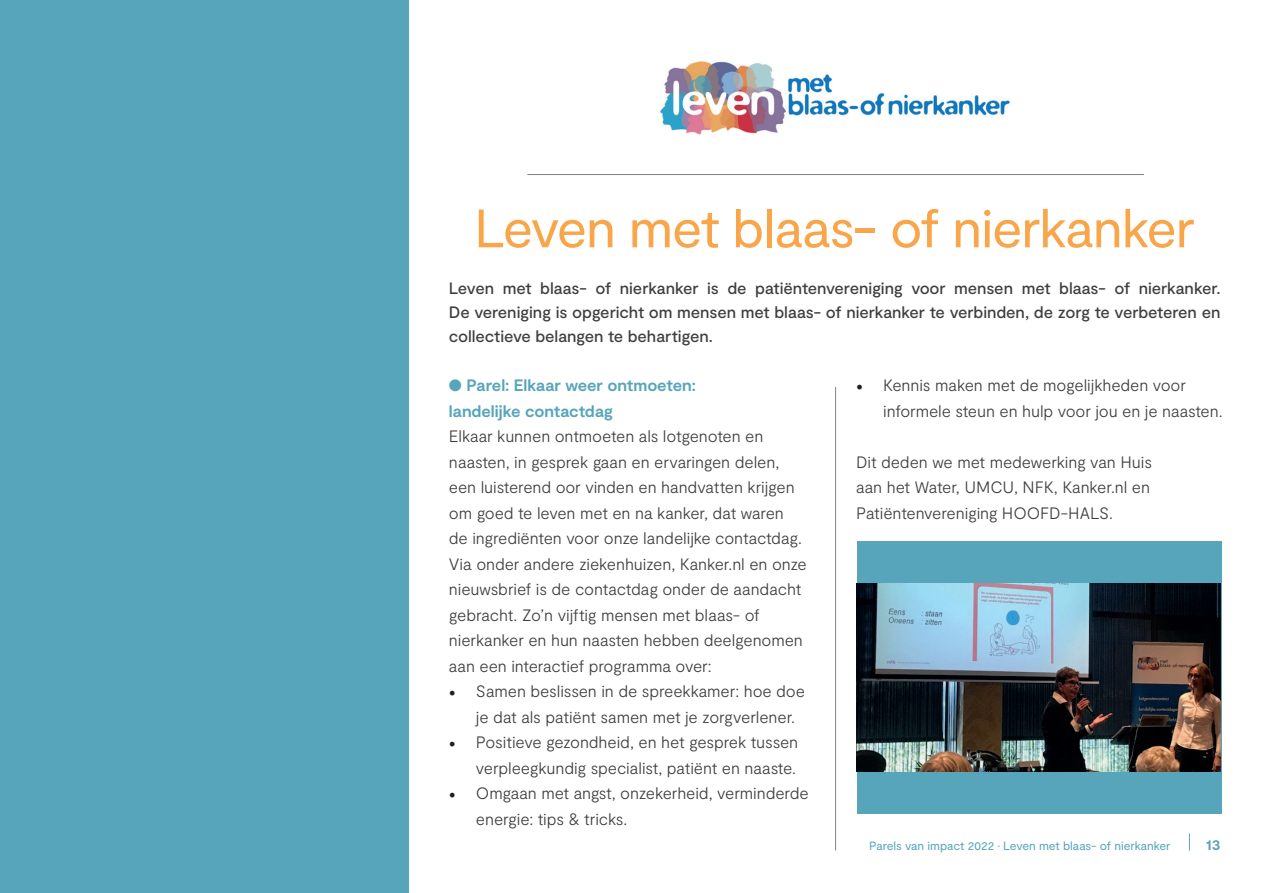
<style>
.page{position:relative;width:1263px;height:893px;background:#fff}
.page>*{position:absolute;margin:0;border:0;box-sizing:border-box;transform-origin:0 0}
.t1{font:54px "Moderat";letter-spacing:-.025em;color:#f9a64a}
.t2{font:300 16.5px/25.5px "Moderat";letter-spacing:-.01em;color:#3e3e3f}
.t3{font:500 16.5px/24px "Moderat";letter-spacing:-.005em;color:#3e3e3f;text-align:justify}
.t4{font:700 16.5px/25.5px "Moderat";letter-spacing:-.005em;color:#57a5bb}
.t5{font:700 15px "Moderat";color:#57a5bb}
.t6{font:12px "Moderat";letter-spacing:-.005em;color:#57a5bb}
.s1{font-family:"Minion Pro";font-weight:400;font-size:18px;color:#231f20}
</style>
<div class="page">
<svg style="left:1189px;top:833px;width:1px;height:17px"></svg>
<div style="left:0;top:0;width:408px;height:893px;background:#57a5bb"></div>
<img style="left:660px;top:61px;width:350px;height:74px">
<hr style="left:527px;top:174px;width:617px;height:1px;background:#808285">
<hr style="left:835px;top:387px;width:1px;height:463px;background:#808285">
<div style="left:857px;top:542px;width:364px;height:272px;background:#57a5bb"></div>
<img style="left:857px;top:584px;width:364px;height:188px">
<h1 class="t1" style="left:474px;top:197px;width:722px">Leven met blaas- of nierkanker</h1>
<p class="t3" style="left:449px;top:277px;width:773px">Leven met blaas- of nierkanker is de patiëntenvereniging voor mensen met blaas- of nierkanker.<br>De vereniging is opgericht om mensen met blaas- of nierkanker te verbinden, de zorg te verbeteren en collectieve belangen te behartigen.</p>
<p class="t2" style="left:883px;top:373px;width:341px;text-indent:-27px"><span class="s1">•</span> Kennis maken met de mogelijkheden voor informele steun en hulp voor jou en je naasten.</p>
<p class="t2" style="left:856px;top:449px;width:297px;text-align:justify">Dit deden we met medewerking van Huis aan het Water, UMCU, NFK, Kanker.nl en Patiëntenvereniging HOOFD-HALS.</p>
<p class="t4" style="left:449px;top:373px;width:248px">● Parel: Elkaar weer ontmoeten: landelijke contactdag</p>
<p class="t2" style="left:449px;top:424px;width:359px">Elkaar kunnen ontmoeten als lotgenoten en naasten, in gesprek gaan en ervaringen delen, een luisterend oor vinden en handvatten krijgen om goed te leven met en na kanker, dat waren de ingrediënten voor onze landelijke contactdag.<br>Via onder andere ziekenhuizen, Kanker.nl en onze nieuwsbrief is de contactdag onder de aandacht gebracht. Zo’n vijftig mensen met blaas- of nierkanker en hun naasten hebben deelgenomen aan een interactief programma over:</p>
<p class="t2" style="left:476px;top:679px;width:331px;text-indent:-27px"><span class="s1">•</span> Samen beslissen in de spreekkamer: hoe doe je dat als patiënt samen met je zorgverlener.</p>
<p class="t2" style="left:449px;top:730px;width:351px;text-align:right"><span class="s1">•</span> Positieve gezondheid, en het gesprek tussen verpleegkundig specialist, patiënt en naaste.</p>
<p class="t2" style="left:476px;top:781px;width:334px;text-indent:-27px"><span class="s1">•</span> Omgaan met angst, onzekerheid, verminderde energie: tips &amp; tricks.</p>
<p class="t6" style="left:869px;top:839px;width:303px">Parels van impact 2022 • Leven met blaas- of nierkanker</p>
<p class="t5" style="left:1206px;top:836px;width:16px">13</p>
</div>
